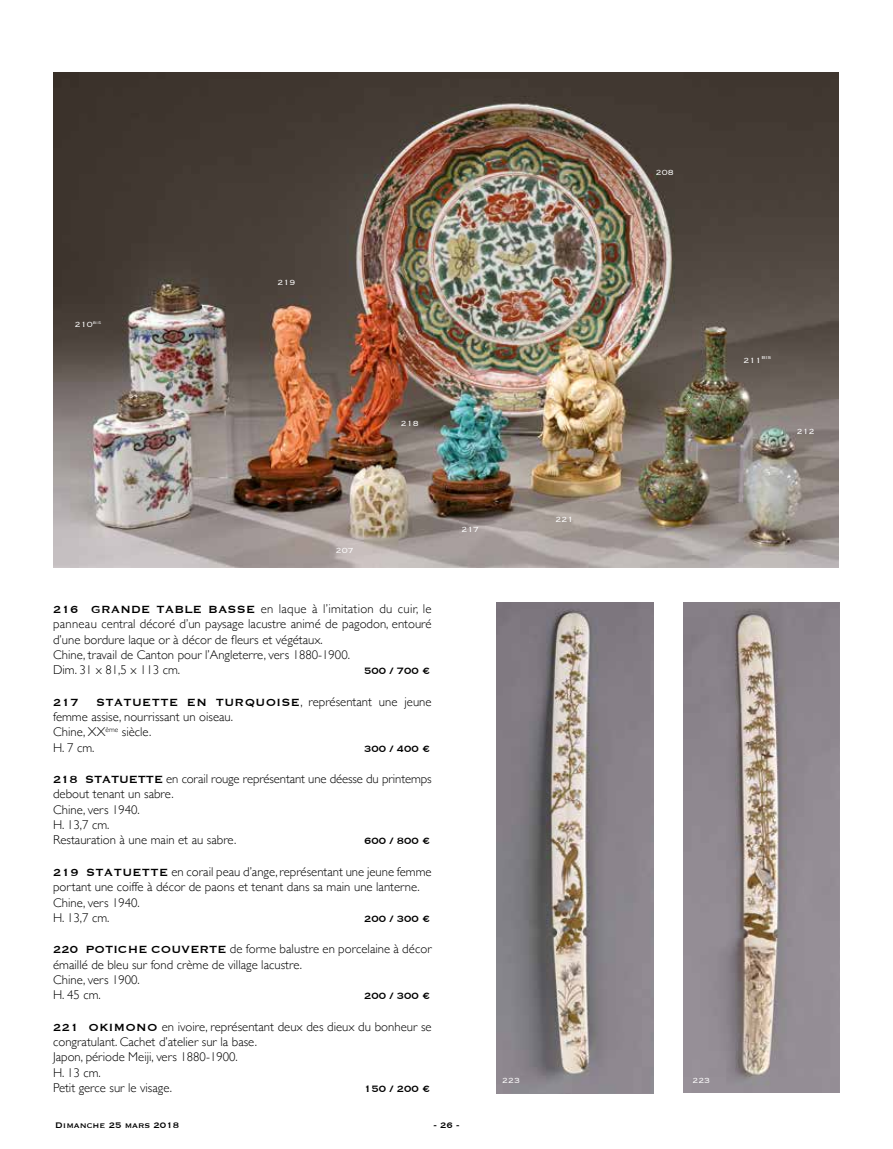
<style>
.page{position:relative;width:893px;height:1149px;background:#fff}
.page>*{position:absolute;margin:0;border:0;box-sizing:border-box;transform-origin:0 0}
.t1{font:13.5px "Copperplate";color:#000}
.t2{font:300 12.75px/15.3px "Gill Sans";color:#000}
.t3{font:12px "Copperplate";color:#000}
.t4{font:10.5px "Copperplate";color:#000}
.t5{font:300 9.75px "Copperplate";color:#fff}
.s1{font-family:"Copperplate";font-weight:400;font-size:13.5px}
</style>
<div class="page">
<img style="left:53px;top:72px;width:786px;height:495px">
<img style="left:684px;top:602px;width:156px;height:489px">
<img style="left:496px;top:602px;width:157px;height:491px">
<p class="t5" style="left:656px;top:165px;width:19px">208</p>
<p class="t5" style="left:75px;top:318px;width:28px">210<sup>bis</sup></p>
<p class="t5" style="left:277px;top:276px;width:19px">219</p>
<p class="t5" style="left:401px;top:417px;width:19px">218</p>
<p class="t5" style="left:336px;top:544px;width:19px">207</p>
<p class="t2" style="left:53px;top:600px;width:380px"><span class="s1">216 GRANDE TABLE BASSE</span> en laque à l’imitation du cuir, le panneau central décoré d’un paysage lacustre animé de pagodon, entouré d’une bordure laque or à décor de fleurs et végétaux.<br>Chine, travail de Canton pour l’Angleterre, vers 1880-1900.<br>Dim. 31 x 81,5 x 113 cm.</p>
<p class="t3" style="left:364px;top:663px;width:67px">500 / 700 €</p>
<p class="t2" style="left:53px;top:693px;width:380px;text-indent:43px"><span class="s1">STATUETTE EN TURQUOISE</span>, représentant une jeune femme assise, nourrissant un oiseau.<br>Chine, XX<sup>ème</sup> siècle.<br>H. 7 cm.</p>
<p class="t1" style="left:53px;top:693px;width:27px">217</p>
<p class="t3" style="left:364px;top:740px;width:67px">300 / 400 €</p>
<p class="t2" style="left:53px;top:770px;width:380px"><span class="s1">218 STATUETTE</span> en corail rouge représentant une déesse du printemps debout tenant un sabre.<br>Chine, vers 1940.<br>H. 13,7 cm.<br>Restauration à une main et au sabre.</p>
<p class="t3" style="left:364px;top:833px;width:67px">600 / 800 €</p>
<p class="t2" style="left:53px;top:863px;width:380px"><span class="s1">219 STATUETTE</span> en corail peau d’ange, représentant une jeune femme portant une coiffe à décor de paons et tenant dans sa main une lanterne.<br>Chine, vers 1940.<br>H. 13,7 cm.</p>
<p class="t3" style="left:364px;top:910px;width:67px">200 / 300 €</p>
<p class="t2" style="left:53px;top:940px;width:380px"><span class="s1">220 POTICHE COUVERTE</span> de forme balustre en porcelaine à décor émaillé de bleu sur fond crème de village lacustre.<br>Chine, vers 1900.<br>H. 45 cm.</p>
<p class="t3" style="left:364px;top:987px;width:67px">200 / 300 €</p>
<p class="t2" style="left:53px;top:1018px;width:380px"><span class="s1">221 OKIMONO</span> en ivoire, représentant deux des dieux du bonheur se congratulant. Cachet d’atelier sur la base.<br>Japon, période Meiji, vers 1880-1900.<br>H. 13 cm.<br>Petit gerce sur le visage.</p>
<p class="t3" style="left:364px;top:1080px;width:67px">150 / 200 €</p>
<p class="t5" style="left:461px;top:523px;width:19px">217</p>
<p class="t4" style="left:55px;top:1117px;width:125px">Dimanche 25 mars 2018</p>
<p class="t4" style="left:433px;top:1117px;width:28px">- 26 -</p>
<p class="t5" style="left:556px;top:513px;width:19px">221</p>
<p class="t5" style="left:502px;top:1074px;width:19px">223</p>
<p class="t5" style="left:692px;top:1074px;width:19px">223</p>
<p class="t5" style="left:743px;top:353px;width:29px">211<sup>BIS</sup></p>
<p class="t5" style="left:797px;top:424px;width:19px">212</p>
</div>
